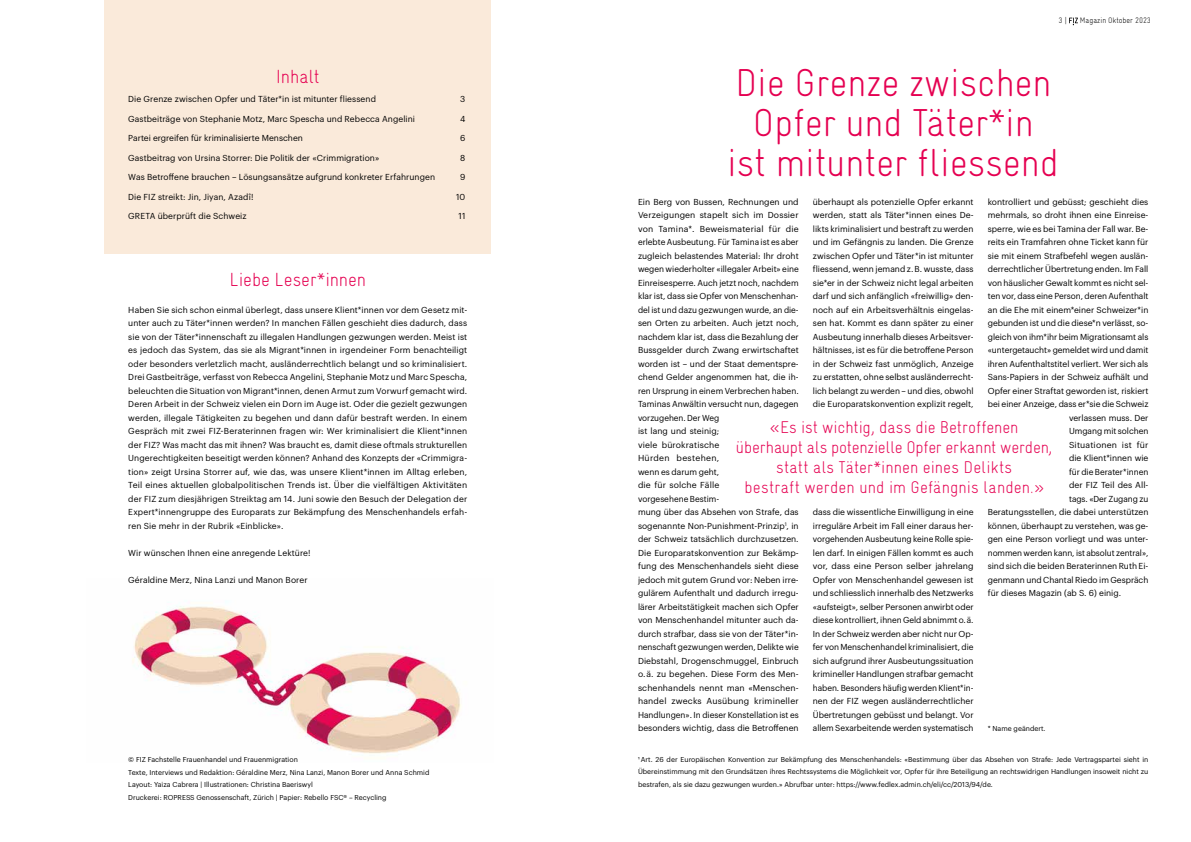
<style>
.page{position:relative;width:1191px;height:842px;background:#fff}
.page>*{position:absolute;margin:0;border:0;box-sizing:border-box;transform-origin:0 0}
.t1{font:300 39px/40px "Gravur Condensed";color:#e50051;text-align:center}
.t2{font:300 19px "Gravur Condensed";letter-spacing:-.005em;color:#e50051}
.t3{font:300 17px/20px "Gravur Condensed";color:#e50051;text-align:center}
.t4{font:8.5px/13.5px "Graphik";color:#000;text-align:justify}
.t5{font:8.5px "Graphik";letter-spacing:.02em;color:#000}
.t6{font:300 8px "Gravur Condensed";color:#000}
.t7{font:7px/12.5px "Graphik";color:#000}
</style>
<div class="page">
<img style="left:132px;top:606px;width:329px;height:148px">
<div style="left:105px;top:0;width:386px;height:253px;background:#faeada"></div>
<svg style="left:1069px;top:18px;width:9px;height:7px"></svg>
<h2 class="t2" style="left:276px;top:66px;width:45px">Inhalt</h2>
<p class="t4" style="left:128px;top:92px;width:249px">Die Grenze zwischen Opfer und Täter*in ist mitunter fliessend</p>
<p class="t4" style="left:460px;top:92px;width:7px">3</p>
<p class="t4" style="left:128px;top:111px;width:288px">Gastbeiträge von Stephanie Motz, Marc Spescha und Rebecca Angelini</p>
<p class="t4" style="left:460px;top:111px;width:7px">4</p>
<p class="t4" style="left:128px;top:131px;width:176px">Partei ergreifen für kriminalisierte Menschen</p>
<p class="t4" style="left:460px;top:131px;width:7px">6</p>
<p class="t4" style="left:128px;top:150px;width:252px">Gastbeitrag von Ursina Storrer: Die Politik der «Crimmigration»</p>
<p class="t4" style="left:460px;top:150px;width:7px">8</p>
<p class="t4" style="left:128px;top:170px;width:308px">Was Betroffene brauchen – Lösungsansätze aufgrund konkreter Erfahrungen</p>
<p class="t4" style="left:460px;top:170px;width:7px">9</p>
<p class="t4" style="left:128px;top:189px;width:127px">Die FIZ streikt: Jin, Jiyan, Azadî!</p>
<p class="t4" style="left:456px;top:189px;width:11px">10</p>
<p class="t4" style="left:128px;top:209px;width:120px">GRETA überprüft die Schweiz</p>
<p class="t4" style="left:458px;top:209px;width:8px">11</p>
<h2 class="t2" style="left:229px;top:268px;width:138px">Liebe Leser*innen</h2>
<p class="t4" style="left:128px;top:302px;width:340px">Haben Sie sich schon einmal überlegt, dass unsere Klient*innen vor dem Gesetz mit&shy;unter auch zu Täter*innen werden? In manchen Fällen geschieht dies dadurch, dass sie von der Täter*innenschaft zu illegalen Handlungen gezwungen werden. Meist ist es jedoch das System, das sie als Migrant*innen in irgendeiner Form benachteiligt oder besonders verletzlich macht, ausländerrechtlich belangt und so kriminalisiert.<br>Drei Gastbeiträge, verfasst von Rebecca Angelini, Stephanie Motz und Marc Spescha, beleuchten die Situation von Migrant*innen, denen Armut zum Vorwurf gemacht wird.<br>Deren Arbeit in der Schweiz vielen ein Dorn im Auge ist. Oder die gezielt gezwungen werden, illegale Tätigkeiten zu begehen und dann dafür bestraft werden. In einem Gespräch mit zwei FIZ-Beraterinnen fragen wir: Wer kriminalisiert die Klient*innen der FIZ? Was macht das mit ihnen? Was braucht es, damit diese oftmals strukturellen Ungerechtigkeiten beseitigt werden können? Anhand des Konzepts der «Crimmigra&shy;tion» zeigt Ursina Storrer auf, wie das, was unsere Klient*innen im Alltag erleben, Teil eines aktuellen globalpolitischen Trends ist. Über die vielfältigen Aktivitäten der FIZ zum diesjährigen Streiktag am 14. Juni sowie den Besuch der Delegation der Expert*innengruppe des Europarats zur Bekämpfung des Menschenhandels erfah&shy;ren Sie mehr in der Rubrik «Einblicke».</p>
<p class="t4" style="left:128px;top:545px;width:184px">Wir wünschen Ihnen eine anregende Lektüre!</p>
<p class="t4" style="left:128px;top:572px;width:181px">Géraldine Merz, Nina Lanzi und Manon Borer</p>
<p class="t7" style="left:128px;top:753px;width:303px">© FIZ Fachstelle Frauenhandel und Frauenmigration<br>Texte, Interviews und Redaktion: Géraldine Merz, Nina Lanzi, Manon Borer und Anna Schmid Layout: Yaiza Cabrera | Illustrationen: Christina Baeriswyl<br>Druckerei: ROPRESS Genossenschaft, Zürich | Papier: Rebello FSC® – Recycling</p>
<p class="t6" style="left:1058px;top:16px;width:10px">3 |</p>
<p class="t6" style="left:1080px;top:16px;width:72px">Magazin Oktober 2023</p>
<h1 class="t1" style="left:727px;top:63px;width:334px">Die Grenze zwischen<br>Opfer und Täter*in<br>ist mitunter fliessend</h1>
<p class="t4" style="left:813px;top:194px;width:162px">überhaupt als potenzielle Opfer erkannt werden, statt als Täter*innen eines De&shy;likts kriminalisiert und bestraft zu werden und im Gefängnis zu landen. Die Grenze zwischen Opfer und Täter*in ist mitunter fliessend, wenn jemand z. B. wusste, dass sie*er in der Schweiz nicht legal arbeiten darf und sich anfänglich «freiwillig» den&shy;noch auf ein Arbeitsverhältnis eingelas&shy;sen hat. Kommt es dann später zu einer Ausbeutung innerhalb dieses Arbeitsver&shy;hältnisses, ist es für die betroffene Person in der Schweiz fast unmöglich, Anzeige zu erstatten, ohne selbst ausländerrecht&shy;lich belangt zu werden – und dies, obwohl die Europaratskonvention explizit regelt,</p>
<p class="t4" style="left:638px;top:194px;width:162px;text-align:left">Ein Berg von Bussen, Rechnungen und Verzeigungen stapelt sich im Dossier von Tamina*. Beweismaterial für die erlebte Ausbeutung. Für Tamina ist es aber zugleich belastendes Material: Ihr droht wegen wiederholter «illegaler Arbeit» eine Einreisesperre. Auch jetzt noch, nachdem klar ist, dass sie Opfer von Menschenhan&shy;del ist und dazu gezwungen wurde, an die&shy;sen Orten zu arbeiten. Auch jetzt noch, nachdem klar ist, dass die Bezahlung der Bussgelder durch Zwang erwirtschaftet worden ist – und der Staat dementspre&shy;chend Gelder angenommen hat, die ih&shy;ren Ursprung in einem Verbrechen haben.<br>Taminas Anwältin versucht nun, dagegen vorzugehen. Der Weg<br>ist lang und steinig;<br>viele bürokratische<br>Hürden bestehen,<br>wenn es darum geht,<br>die für solche Fälle<br>vorgesehene Bestim-<br>mung über das Absehen von Strafe, das sogenannte Non-Punishment-Prinzip<sup>1</sup>, in der Schweiz tatsächlich durchzusetzen.<br>Die Europaratskonvention zur Bekämp&shy;fung des Menschenhandels sieht diese jedoch mit gutem Grund vor: Neben irre&shy;gulärem Aufenthalt und dadurch irregu&shy;lärer Arbeitstätigkeit machen sich Opfer von Menschenhandel mitunter auch da&shy;durch strafbar, dass sie von der Täter*in&shy;nenschaft gezwungen werden, Delikte wie Diebstahl, Drogenschmuggel, Einbruch o. ä. zu begehen. Diese Form des Men&shy;schenhandels nennt man «Menschen&shy;handel zwecks Ausübung krimineller Handlungen». In dieser Konstellation ist es besonders wichtig, dass die Betroffenen</p>
<p class="t4" style="left:987px;top:194px;width:162px">kontrolliert und gebüsst; geschieht dies</p>
<p class="t4" style="left:987px;top:207px;width:162px">mehrmals, so droht ihnen eine Einreise-</p>
<p class="t4" style="left:987px;top:221px;width:162px">sperre, wie es bei Tamina der Fall war. Be-</p>
<p class="t4" style="left:987px;top:234px;width:162px">reits ein Tramfahren ohne Ticket kann für</p>
<p class="t4" style="left:987px;top:248px;width:162px">sie mit einem Strafbefehl wegen auslän-</p>
<p class="t4" style="left:987px;top:261px;width:162px">derrechtlicher Übertretung enden. Im Fall</p>
<p class="t4" style="left:987px;top:275px;width:162px">von häuslicher Gewalt kommt es nicht sel-</p>
<p class="t4" style="left:987px;top:288px;width:162px">ten vor, dass eine Person, deren Aufenthalt</p>
<p class="t4" style="left:987px;top:302px;width:162px">an die Ehe mit einem*einer Schweizer*in</p>
<p class="t4" style="left:987px;top:315px;width:162px">gebunden ist und die diese*n verlässt, so-</p>
<p class="t4" style="left:987px;top:329px;width:162px">gleich von ihm*ihr beim Migrationsamt als</p>
<p class="t4" style="left:987px;top:342px;width:162px">«untergetaucht» gemeldet wird und damit</p>
<p class="t4" style="left:987px;top:356px;width:162px">ihren Aufenthaltstitel verliert. Wer sich als</p>
<p class="t4" style="left:987px;top:369px;width:162px">Sans-Papiers in der Schweiz aufhält und</p>
<p class="t4" style="left:987px;top:383px;width:162px">Opfer einer Straftat geworden ist, riskiert</p>
<p class="t4" style="left:987px;top:396px;width:162px">bei einer Anzeige, dass er*sie die Schweiz</p>
<p class="t4" style="left:1069px;top:410px;width:81px">verlassen muss. Der</p>
<p class="t4" style="left:1069px;top:423px;width:81px">Umgang mit solchen</p>
<p class="t5" style="left:1069px;top:438px;width:81px">Situationen ist für</p>
<p class="t4" style="left:1069px;top:450px;width:81px">die Klient*innen wie</p>
<p class="t4" style="left:1069px;top:464px;width:81px">für die Berater*innen</p>
<p class="t4" style="left:1069px;top:477px;width:81px">der FIZ Teil des All-</p>
<p class="t4" style="left:1069px;top:491px;width:81px">tags. «Der Zugang zu</p>
<p class="t4" style="left:987px;top:504px;width:162px">Beratungsstellen, die dabei unterstützen</p>
<p class="t4" style="left:987px;top:518px;width:162px">können, überhaupt zu verstehen, was ge-</p>
<p class="t4" style="left:987px;top:531px;width:162px">gen eine Person vorliegt und was unter-</p>
<p class="t4" style="left:987px;top:545px;width:162px">nommen werden kann, ist absolut zentral»,</p>
<p class="t4" style="left:987px;top:558px;width:162px">sind sich die beiden Beraterinnen Ruth Ei-</p>
<p class="t4" style="left:987px;top:572px;width:162px">genmann und Chantal Riedo im Gespräch</p>
<p class="t4" style="left:987px;top:585px;width:135px">für dieses Magazin (ab S. 6) einig.</p>
<h3 class="t3" style="left:736px;top:417px;width:318px">«Es ist wichtig, dass die Betroffenen überhaupt als potenzielle Opfer erkannt werden, statt als Täter*innen eines Delikts<br>bestraft werden und im Gefängnis landen.»</h3>
<p class="t4" style="left:813px;top:504px;width:162px">dass die wissentliche Einwilligung in eine irreguläre Arbeit im Fall einer daraus her&shy;vorgehenden Ausbeutung keine Rolle spie&shy;len darf. In einigen Fällen kommt es auch vor, dass eine Person selber jahrelang Opfer von Menschenhandel gewesen ist und schliesslich innerhalb des Netzwerks «aufsteigt», selber Personen anwirbt oder diese kontrolliert, ihnen Geld abnimmt o. ä.<br>In der Schweiz werden aber nicht nur Op&shy;fer von Menschenhandel kriminalisiert, die sich aufgrund ihrer Ausbeutungssituation krimineller Handlungen strafbar gemacht haben. Besonders häufig werden Klient*in&shy;nen der FIZ wegen ausländerrechtlicher Übertretungen gebüsst und belangt. Vor allem Sexarbeitende werden systematisch</p>
<p class="t7" style="left:987px;top:722px;width:59px">* Name geändert.</p>
<p class="t7" style="left:638px;top:752px;width:512px;text-align:justify">¹ Art. 26 der Europäischen Konvention zur Bekämpfung des Menschenhandels: «Bestimmung über das Absehen von Strafe: Jede Vertragspartei sieht in Übereinstimmung mit den Grundsätzen ihres Rechtssystems die Möglichkeit vor, Opfer für ihre Beteiligung an rechtswidrigen Handlungen insoweit nicht zu bestrafen, als sie dazu gezwungen wurden.» Abrufbar unter: https://www.fedlex.admin.ch/eli/cc/2013/94/de.</p>
</div>
